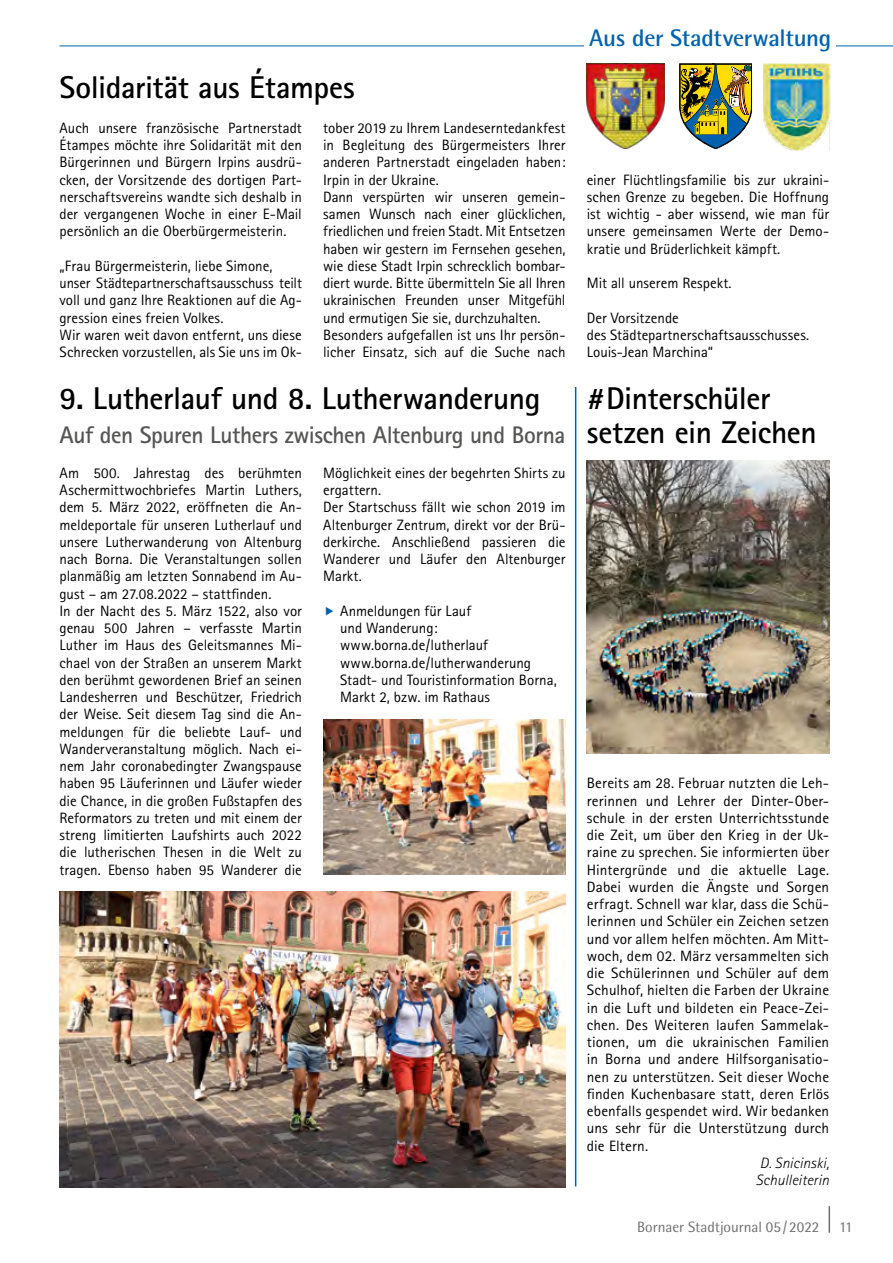
<style>
.page{position:relative;width:893px;height:1263px;background:#fff}
.page>*{position:absolute;margin:0;border:0;box-sizing:border-box;transform-origin:0 0}
.t1{font:700 31.5px/34.5px "Rotis Sans Serif";letter-spacing:-.015em;color:#000}
.t2{font:700 24px "Rotis Sans Serif";letter-spacing:-.02em;color:#565655}
.t3{font:700 24px "Rotis Semi Sans";letter-spacing:-.01em;color:#0062ae}
.t4{font:15px/17.2px "Rotis Sans Serif";color:#000}
.t5{font:15px "Rotis Semi Sans";color:#6e6e6e}
.t6{font:italic 300 15px/17.2px "Rotis Sans Serif";letter-spacing:.005em;color:#000}
</style>
<div class="page">
<svg style="left:829px;top:1206px;width:1px;height:27px"></svg>
<hr style="left:60px;top:46px;width:833px;height:1px;background:#0062ae">
<div style="left:584px;top:28px;width:252px;height:24px;background:#fff"></div>
<hr style="left:575px;top:387px;width:1px;height:799px;background:#0062ae">
<img style="left:60px;top:892px;width:506px;height:295px">
<img style="left:323px;top:719px;width:243px;height:156px">
<img style="left:587px;top:461px;width:242px;height:293px">
<img style="left:587px;top:64px;width:77px;height:85px">
<img style="left:764px;top:64px;width:66px;height:86px">
<img style="left:680px;top:64px;width:72px;height:85px">
<h1 class="t1" style="left:60px;top:70px;width:297px">Solidarität aus Étampes</h1>
<p class="t4" style="left:60px;top:119px;width:244px;text-align:justify">Auch unsere französische Partnerstadt Étampes möchte ihre Solidarität mit den Bürgerinnen und Bürgern Irpins ausdrü&shy;cken, der Vorsitzende des dortigen Part&shy;nerschaftsvereins wandte sich deshalb in der vergangenen Woche in einer E-Mail persönlich an die Oberbürgermeisterin.</p>
<p class="t4" style="left:60px;top:257px;width:244px">„Frau Bürgermeisterin, liebe Simone, unser Städtepartnerschaftsausschuss teilt voll und ganz Ihre Reaktionen auf die Ag&shy;gression eines freien Volkes.<br>Wir waren weit davon entfernt, uns diese Schrecken vorzustellen, als Sie uns im Ok-</p>
<p class="t4" style="left:323px;top:119px;width:244px">tober 2019 zu Ihrem Landeserntedankfest in Begleitung des Bürgermeisters Ihrer anderen Partnerstadt eingeladen haben:<br>Irpin in der Ukraine.<br>Dann verspürten wir unseren gemein&shy;samen Wunsch nach einer glücklichen, friedlichen und freien Stadt. Mit Entsetzen haben wir gestern im Fernsehen gesehen, wie diese Stadt Irpin schrecklich bombar&shy;diert wurde. Bitte übermitteln Sie all Ihren ukrainischen Freunden unser Mitgefühl und ermutigen Sie sie, durchzuhalten.<br>Besonders aufgefallen ist uns Ihr persön&shy;licher Einsatz, sich auf die Suche nach</p>
<h1 class="t1" style="left:60px;top:380px;width:482px">9. Lutherlauf und 8. Lutherwanderung</h1>
<h2 class="t2" style="left:60px;top:420px;width:507px">Auf den Spuren Luthers zwischen Altenburg und Borna</h2>
<p class="t4" style="left:60px;top:464px;width:244px">Am 500. Jahrestag des berühmten Aschermittwochbriefes Martin Luthers, dem 5. März 2022, eröffneten die An&shy;meldeportale für unseren Lutherlauf und unsere Lutherwanderung von Altenburg nach Borna. Die Veranstaltungen sollen planmäßig am letzten Sonnabend im Au&shy;gust – am 27.08.2022 – stattfinden.<br>In der Nacht des 5. März 1522, also vor genau 500 Jahren – verfasste Martin Luther im Haus des Geleitsmannes Mi&shy;chael von der Straßen an unserem Markt den berühmt gewordenen Brief an seinen Landesherren und Beschützer, Friedrich der Weise. Seit diesem Tag sind die An&shy;meldungen für die beliebte Lauf- und Wanderveranstaltung möglich. Nach ei&shy;nem Jahr coronabedingter Zwangspause haben 95 Läuferinnen und Läufer wieder die Chance, in die großen Fußstapfen des Reformators zu treten und mit einem der streng limitierten Laufshirts auch 2022 die lutherischen Thesen in die Welt zu tragen. Ebenso haben 95 Wanderer die</p>
<p class="t4" style="left:323px;top:464px;width:244px">Möglichkeit eines der begehrten Shirts zu ergattern.<br>Der Startschuss fällt wie schon 2019 im<br>Altenburger Zentrum, direkt vor der Brü&shy;derkirche. Anschließend passieren die<br>Wanderer und Läufer den Altenburger<br>Markt.</p>
<p class="t4" style="left:340px;top:602px;width:218px">Anmeldungen für Lauf<br>und Wanderung: www.borna.de/lutherlauf www.borna.de/lutherwanderung<br>Stadt- und Touristinformation Borna,<br>Markt 2, bzw. im Rathaus</p>
<h2 class="t3" style="left:589px;top:23px;width:244px">Aus der Stadtverwaltung</h2>
<p class="t4" style="left:587px;top:171px;width:244px;text-align:justify">einer Flüchtlingsfamilie bis zur ukraini&shy;schen Grenze zu begeben. Die Hoffnung ist wichtig - aber wissend, wie man für unsere gemeinsamen Werte der Demo&shy;kratie und Brüderlichkeit kämpft.</p>
<p class="t4" style="left:587px;top:274px;width:146px">Mit all unserem Respekt.</p>
<p class="t4" style="left:587px;top:309px;width:224px">Der Vorsitzende<br>des Städtepartnerschaftsausschusses.<br>Louis-Jean Marchina“</p>
<h1 class="t1" style="left:587px;top:380px;width:232px">#Dinterschüler setzen ein Zeichen</h1>
<p class="t4" style="left:587px;top:774px;width:244px;text-align:justify">Bereits am 28. Februar nutzten die Leh&shy;rerinnen und Lehrer der Dinter-Ober&shy;schule in der ersten Unterrichtsstunde die Zeit, um über den Krieg in der Uk&shy;raine zu sprechen. Sie informierten über Hintergründe und die aktuelle Lage.<br>Dabei wurden die Ängste und Sorgen erfragt. Schnell war klar, dass die Schü&shy;lerinnen und Schüler ein Zeichen setzen und vor allem helfen möchten. Am Mitt&shy;woch, dem 02. März versammelten sich die Schülerinnen und Schüler auf dem Schulhof, hielten die Farben der Ukraine in die Luft und bildeten ein Peace-Zei&shy;chen. Des Weiteren laufen Sammelak&shy;tionen, um die ukrainischen Familien in Borna und andere Hilfsorganisatio&shy;nen zu unterstützen. Seit dieser Woche finden Kuchenbasare statt, deren Erlös ebenfalls gespendet wird. Wir bedanken uns sehr für die Unterstützung durch die Eltern.</p>
<p class="t6" style="left:756px;top:1154px;width:75px">D. Snicinski,<br>Schulleiterin</p>
<p class="t5" style="left:637px;top:1218px;width:184px">Bornaer Stadtjournal 05/2022</p>
<p class="t5" style="left:839px;top:1218px;width:15px">11</p>
</div>
